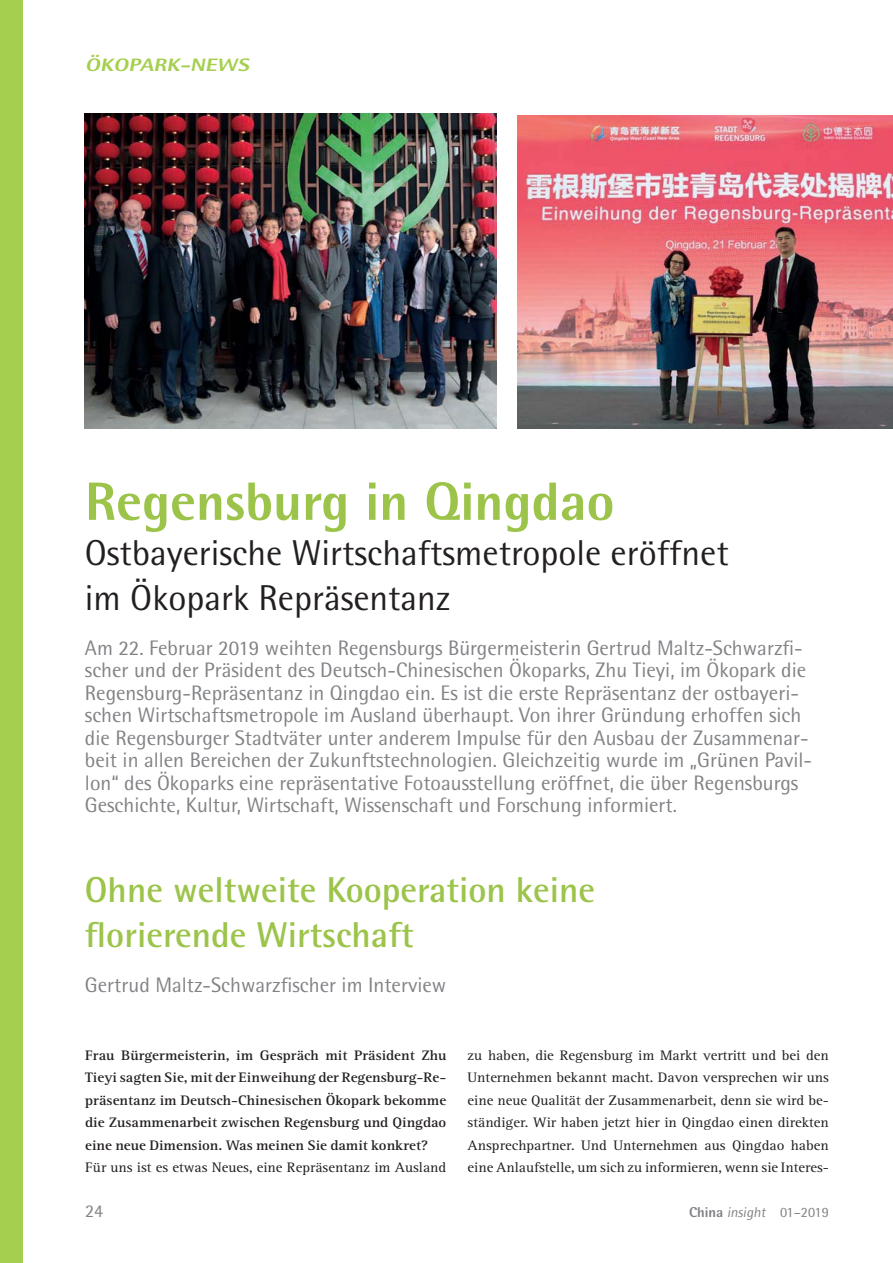
<style>
.page{position:relative;width:893px;height:1263px;background:#fff}
.page>*{position:absolute;margin:0;border:0;box-sizing:border-box;transform-origin:0 0}
.t1{font:800 54px "Rotis Semi Sans";color:#9cc44a}
.t2{font:36px/45px "Rotis Semi Sans";color:#231f20}
.t3{font:700 36px/45px "Rotis Semi Sans";color:#9cc44a}
.t4{font:21px/22.5px "Rotis Semi Sans";color:#808285}
.t5{font:italic 800 18px "Rotis Semi Sans";color:#a5cf4e;scale:1.25 1}
.t6{font:18px "Rotis Semi Sans";color:#808285}
.t7{font:14.25px/22.5px "Rotis Serif";color:#231f20;text-align:justify;scale:1.05 1}
.t8{font:700 14.25px/22.5px "Rotis Serif";color:#231f20;text-align:justify;scale:1.05 1}
.t9{font:14.25px "Rotis Semi Sans";letter-spacing:-.02em;color:#808285}
.s1{font-weight:800}
</style>
<div class="page">
<div style="left:0;top:0;width:23px;height:1263px;background:#a5cf4e"></div>
<img style="left:85px;top:114px;width:412px;height:314px">
<img style="left:518px;top:116px;width:375px;height:312px">
<p class="t5" style="left:85px;top:59px;width:135px">ÖKOPARK-NEWS</p>
<h1 class="t1" style="left:85px;top:483px;width:531px">Regensburg in Qingdao</h1>
<h2 class="t2" style="left:85px;top:534px;width:645px">Ostbayerische Wirtschaftsmetropole eröffnet im Ökopark Repräsentanz</h2>
<p class="t4" style="left:85px;top:639px;width:729px">Am 22. Februar 2019 weihten Regensburgs Bürgermeisterin Gertrud Maltz-Schwarzfi&shy;scher und der Präsident des Deutsch-Chinesischen Ökoparks, Zhu Tieyi, im Ökopark die Regensburg-Repräsentanz in Qingdao ein. Es ist die erste Repräsentanz der ostbayeri&shy;schen Wirtschaftsmetropole im Ausland überhaupt. Von ihrer Gründung erhoffen sich die Regensburger Stadtväter unter anderem Impulse für den Ausbau der Zusammenar&shy;beit in allen Bereichen der Zukunftstechnologien. Gleichzeitig wurde im „Grünen Pavil&shy;lon“ des Ökoparks eine repräsentative Fotoausstellung eröffnet, die über Regensburgs Geschichte, Kultur, Wirtschaft, Wissenschaft und Forschung informiert.</p>
<h2 class="t3" style="left:85px;top:871px;width:512px">Ohne weltweite Kooperation keine florierende Wirtschaft</h2>
<p class="t4" style="left:85px;top:976px;width:363px">Gertrud Maltz-Schwarzfischer im Interview</p>
<p class="t8" style="left:85px;top:1045px;width:345px">Frau Bürgermeisterin, im Gespräch mit Präsident Zhu Tieyi sagten Sie, mit der Einweihung der Regensburg-Re&shy;präsentanz im Deutsch-Chinesischen Ökopark bekomme die Zusammenarbeit zwischen Regensburg und Qingdao eine neue Dimension. Was meinen Sie damit konkret?</p>
<p class="t7" style="left:85px;top:1157px;width:345px">Für uns ist es etwas Neues, eine Repräsentanz im Ausland</p>
<p class="t7" style="left:468px;top:1045px;width:346px">zu haben, die Regensburg im Markt vertritt und bei den Unternehmen bekannt macht. Davon versprechen wir uns eine neue Qualität der Zusammenarbeit, denn sie wird be&shy;ständiger. Wir haben jetzt hier in Qingdao einen direkten Ansprechpartner. Und Unternehmen aus Qingdao haben eine Anlaufstelle, um sich zu informieren, wenn sie Interes-</p>
<p class="t6" style="left:85px;top:1205px;width:20px">24</p>
<p class="t9" style="left:689px;top:1207px;width:141px"><span class="s1">China</span> insight 01–2019</p>
</div>
